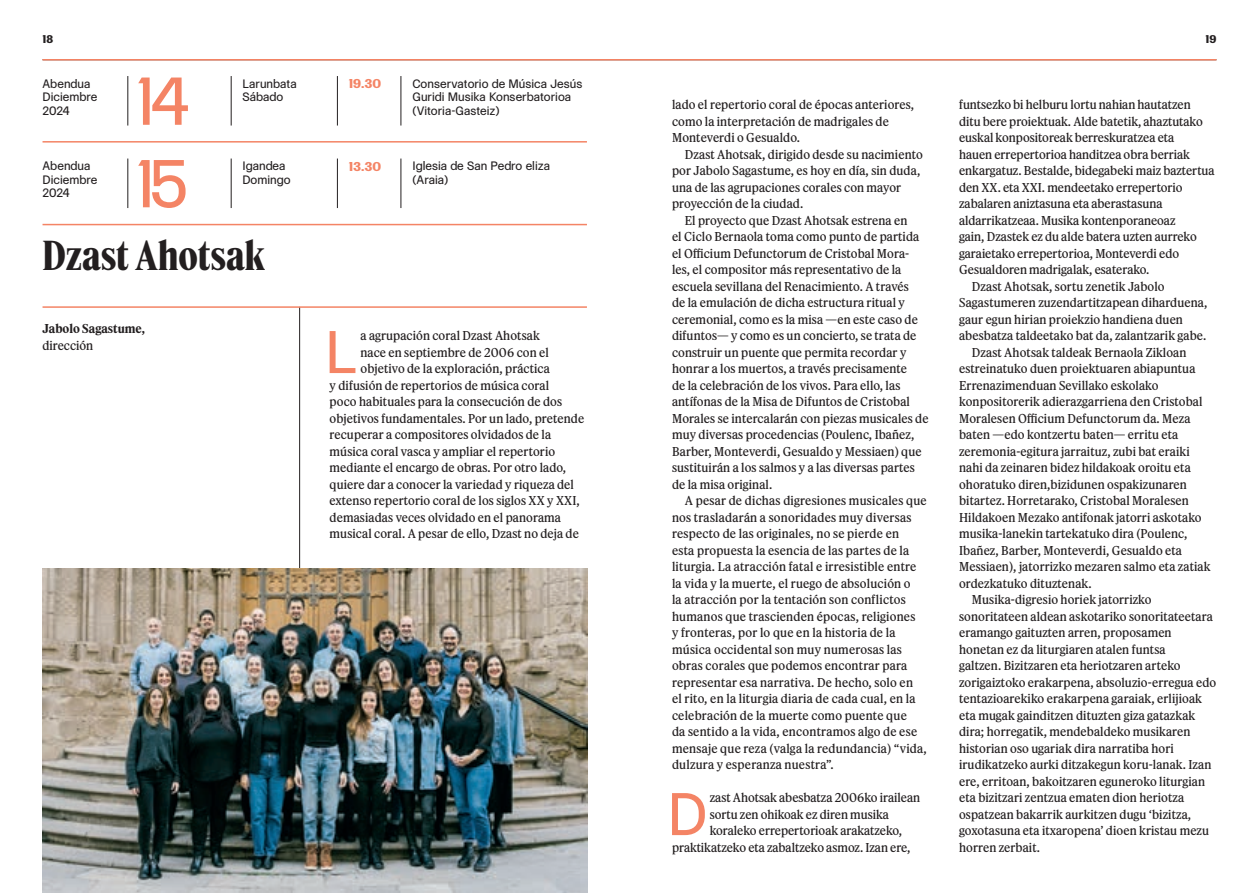
<style>
.page{position:relative;width:1259px;height:893px;background:#fff}
.page>*{position:absolute;margin:0;border:0;box-sizing:border-box;transform-origin:0 0}
.t1{font:63px "Control Upright Regular TNT";color:#f48465}
.t2{font:55.95px "Control Upright";color:#f48465}
.t3{font:700 39px "Feature Deck Cond";color:#231f20}
.t4{font:12px/16.5px "Feature Text";letter-spacing:.005em;color:#231f20}
.t5{font:700 12px "Feature Text";color:#231f20}
.t6{font:700 12px "Control Upright";letter-spacing:.01em;color:#f48465}
.t7{font:11.4px/13.5px "Control Upright";color:#231f20}
.t8{font:700 10.5px "Control Upright";color:#231f20}
</style>
<div class="page">
<hr style="left:128px;top:76px;width:1px;height:50px;background:#231f20">
<hr style="left:231px;top:76px;width:1px;height:50px;background:#231f20">
<hr style="left:337px;top:76px;width:1px;height:50px;background:#231f20">
<hr style="left:128px;top:159px;width:1px;height:49px;background:#231f20">
<hr style="left:231px;top:159px;width:1px;height:49px;background:#231f20">
<hr style="left:337px;top:159px;width:1px;height:49px;background:#231f20">
<hr style="left:401px;top:159px;width:1px;height:49px;background:#231f20">
<hr style="left:299px;top:307px;width:1px;height:545px;background:#231f20">
<hr style="left:43px;top:59px;width:1173px;height:2px;background:#f48465">
<hr style="left:43px;top:141px;width:544px;height:2px;background:#f48465">
<hr style="left:43px;top:224px;width:544px;height:1px;background:#f48465">
<hr style="left:43px;top:306px;width:544px;height:2px;background:#f48465">
<img style="left:43px;top:568px;width:544px;height:325px">
<hr style="left:401px;top:76px;width:1px;height:50px;background:#231f20">
<p class="t8" style="left:43px;top:31px;width:12px">18</p>
<p class="t8" style="left:1205px;top:31px;width:12px">19</p>
<p class="t7" style="left:43px;top:76px;width:56px">Abendua<br>Diciembre<br>2024</p>
<h1 class="t1" style="left:139px;top:58px;width:51px">14</h1>
<p class="t7" style="left:242px;top:76px;width:56px">Larunbata<br>Sábado</p>
<p class="t7" style="left:43px;top:158px;width:56px">Abendua<br>Diciembre<br>2024</p>
<h1 class="t1" style="left:139px;top:140px;width:49px">15</h1>
<p class="t7" style="left:242px;top:158px;width:50px">Igandea<br>Domingo</p>
<p class="t6" style="left:349px;top:157px;width:34px">13.30</p>
<p class="t7" style="left:412px;top:158px;width:139px">Iglesia de San Pedro eliza (Araia)</p>
<p class="t6" style="left:349px;top:75px;width:34px">19.30</p>
<p class="t7" style="left:412px;top:76px;width:171px">Conservatorio de Música Jesús<br>Guridi Musika Konserbatorioa (Vitoria-Gasteiz)</p>
<h3 class="t3" style="left:43px;top:227px;width:224px">Dzast Ahotsak</h3>
<p class="t5" style="left:43px;top:319px;width:104px">Jabolo Sagastume,</p>
<p class="t4" style="left:43px;top:336px;width:52px">dirección</p>
<h2 class="t2" style="left:325px;top:309px;width:35px">L</h2>
<p class="t4" style="left:360px;top:326px;width:181px">a agrupación coral Dzast Ahotsak</p>
<p class="t4" style="left:360px;top:343px;width:190px">nace en septiembre de 2006 con el</p>
<p class="t4" style="left:360px;top:359px;width:191px">objetivo de la exploración, práctica</p>
<p class="t4" style="left:330px;top:376px;width:221px">y difusión de repertorios de música coral</p>
<p class="t4" style="left:330px;top:392px;width:234px">poco habituales para la consecución de dos</p>
<p class="t4" style="left:330px;top:409px;width:256px">objetivos fundamentales. Por un lado, pretende</p>
<p class="t4" style="left:330px;top:425px;width:223px">recuperar a compositores olvidados de la</p>
<p class="t4" style="left:330px;top:442px;width:227px">música coral vasca y ampliar el repertorio</p>
<p class="t4" style="left:330px;top:458px;width:238px">mediante el encargo de obras. Por otro lado,</p>
<p class="t4" style="left:330px;top:475px;width:246px">quiere dar a conocer la variedad y riqueza del</p>
<p class="t4" style="left:330px;top:491px;width:252px">extenso repertorio coral de los siglos XX y XXI,</p>
<p class="t4" style="left:330px;top:508px;width:233px">demasiadas veces olvidado en el panorama</p>
<p class="t4" style="left:330px;top:524px;width:251px">musical coral. A pesar de ello, Dzast no deja de</p>
<p class="t4" style="left:672px;top:95px;width:244px">lado el repertorio coral de épocas anteriores, como la interpretación de madrigales de<br>Monteverdi o Gesualdo.</p>
<p class="t4" style="left:672px;top:145px;width:252px;text-indent:13px">Dzast Ahotsak, dirigido desde su nacimiento por Jabolo Sagastume, es hoy en día, sin duda, una de las agrupaciones corales con mayor proyección de la ciudad.</p>
<p class="t4" style="left:672px;top:211px;width:258px;text-indent:13px">El proyecto que Dzast Ahotsak estrena en<br>el Ciclo Bernaola toma como punto de partida el Officium Defunctorum de Cristobal Mora&shy;les, el compositor más representativo de la escuela sevillana del Renacimiento. A través<br>de la emulación de dicha estructura ritual y ceremonial, como es la misa —en este caso de difuntos— y como es un concierto, se trata de construir un puente que permita recordar y honrar a los muertos, a través precisamente<br>de la celebración de los vivos. Para ello, las antífonas de la Misa de Difuntos de Cristobal Morales se intercalarán con piezas musicales de muy diversas procedencias (Poulenc, Ibañez, Barber, Monteverdi, Gesualdo y Messiaen) que sustituirán a los salmos y a las diversas partes de la misa original.</p>
<p class="t4" style="left:672px;top:491px;width:256px;text-indent:13px">A pesar de dichas digresiones musicales que nos trasladarán a sonoridades muy diversas respecto de las originales, no se pierde en<br>esta propuesta la esencia de las partes de la liturgia. La atracción fatal e irresistible entre la vida y la muerte, el ruego de absolución o<br>la atracción por la tentación son conflictos humanos que trascienden épocas, religiones<br>y fronteras, por lo que en la historia de la música occidental son muy numerosas las obras corales que podemos encontrar para representar esa narrativa. De hecho, solo en<br>el rito, en la liturgia diaria de cada cual, en la celebración de la muerte como puente que<br>da sentido a la vida, encontramos algo de ese mensaje que reza (valga la redundancia) “vida, dulzura y esperanza nuestra”.</p>
<h2 class="t2" style="left:667px;top:771px;width:42px">D</h2>
<p class="t4" style="left:710px;top:788px;width:212px">zast Ahotsak abesbatza 2006ko irailean</p>
<p class="t4" style="left:710px;top:805px;width:181px">sortu zen ohikoak ez diren musika</p>
<p class="t4" style="left:710px;top:821px;width:194px">koraleko errepertorioak arakatzeko,</p>
<p class="t4" style="left:672px;top:838px;width:240px">praktikatzeko eta zabaltzeko asmoz. Izan ere,</p>
<p class="t4" style="left:959px;top:95px;width:233px">funtsezko bi helburu lortu nahian hautatzen</p>
<p class="t4" style="left:959px;top:112px;width:245px">ditu bere proiektuak. Alde batetik, ahaztutako</p>
<p class="t4" style="left:959px;top:128px;width:217px">euskal konpositoreak berreskuratzea eta</p>
<p class="t4" style="left:959px;top:145px;width:232px">hauen errepertorioa handitzea obra berriak</p>
<p class="t4" style="left:959px;top:161px;width:257px">enkargatuz. Bestalde, bidegabeki maiz baztertua</p>
<p class="t4" style="left:959px;top:178px;width:225px">den XX. eta XXI. mendeetako errepertorio</p>
<p class="t4" style="left:959px;top:194px;width:205px">zabalaren aniztasuna eta aberastasuna</p>
<p class="t4" style="left:959px;top:211px;width:218px">aldarrikatzeaa. Musika kontenporaneoaz</p>
<p class="t4" style="left:959px;top:227px;width:239px">gain, Dzastek ez du alde batera uzten aurreko</p>
<p class="t4" style="left:959px;top:244px;width:221px">garaietako errepertorioa, Monteverdi edo</p>
<p class="t4" style="left:959px;top:260px;width:192px">Gesualdoren madrigalak, esaterako.</p>
<p class="t4" style="left:972px;top:277px;width:194px">Dzast Ahotsak, sortu zenetik Jabolo</p>
<p class="t4" style="left:959px;top:293px;width:250px">Sagastumeren zuzendartitzapean diharduena,</p>
<p class="t4" style="left:959px;top:310px;width:225px">gaur egun hirian proiekzio handiena duen</p>
<p class="t4" style="left:959px;top:326px;width:249px">abesbatza taldeetako bat da, zalantzarik gabe.</p>
<p class="t4" style="left:972px;top:343px;width:216px">Dzast Ahotsak taldeak Bernaola Zikloan</p>
<p class="t4" style="left:959px;top:359px;width:238px">estreinatuko duen proiektuaren abiapuntua</p>
<p class="t4" style="left:959px;top:376px;width:201px">Errenazimenduan Sevillako eskolako</p>
<p class="t4" style="left:959px;top:392px;width:245px">konpositorerik adierazgarriena den Cristobal</p>
<p class="t4" style="left:959px;top:409px;width:233px">Moralesen Officium Defunctorum da. Meza</p>
<p class="t4" style="left:959px;top:425px;width:221px">baten —edo kontzertu baten— erritu eta</p>
<p class="t4" style="left:959px;top:442px;width:232px">zeremonia-egitura jarraituz, zubi bat eraiki</p>
<p class="t4" style="left:959px;top:458px;width:233px">nahi da zeinaren bidez hildakoak oroitu eta</p>
<p class="t4" style="left:959px;top:475px;width:229px">ohoratuko diren,bizidunen ospakizunaren</p>
<p class="t4" style="left:959px;top:491px;width:231px">bitartez. Horretarako, Cristobal Moralesen</p>
<p class="t4" style="left:959px;top:508px;width:244px">Hildakoen Mezako antifonak jatorri askotako</p>
<p class="t4" style="left:959px;top:524px;width:230px">musika-lanekin tartekatuko dira (Poulenc,</p>
<p class="t4" style="left:959px;top:541px;width:224px">Ibañez, Barber, Monteverdi, Gesualdo eta</p>
<p class="t4" style="left:959px;top:557px;width:253px">Messiaen), jatorrizko mezaren salmo eta zatiak</p>
<p class="t4" style="left:959px;top:574px;width:134px">ordezkatuko dituztenak.</p>
<p class="t4" style="left:972px;top:590px;width:181px">Musika-digresio horiek jatorrizko</p>
<p class="t4" style="left:959px;top:607px;width:255px">sonoritateen aldean askotariko sonoritateetara</p>
<p class="t4" style="left:959px;top:623px;width:214px">eramango gaituzten arren, proposamen</p>
<p class="t4" style="left:959px;top:640px;width:208px">honetan ez da liturgiaren atalen funtsa</p>
<p class="t4" style="left:959px;top:656px;width:223px">galtzen. Bizitzaren eta heriotzaren arteko</p>
<p class="t4" style="left:959px;top:673px;width:259px">zorigaiztoko erakarpena, absoluzio-erregua edo</p>
<p class="t4" style="left:959px;top:689px;width:244px">tentazioarekiko erakarpena garaiak, erlijioak</p>
<p class="t4" style="left:959px;top:706px;width:238px">eta mugak gainditzen dituzten giza gatazkak</p>
<p class="t4" style="left:959px;top:722px;width:233px">dira; horregatik, mendebaldeko musikaren</p>
<p class="t4" style="left:959px;top:739px;width:216px">historian oso ugariak dira narratiba hori</p>
<p class="t4" style="left:959px;top:755px;width:254px">irudikatzeko aurki ditzakegun koru-lanak. Izan</p>
<p class="t4" style="left:959px;top:772px;width:247px">ere, erritoan, bakoitzaren eguneroko liturgian</p>
<p class="t4" style="left:959px;top:788px;width:227px">eta bizitzari zentzua ematen dion heriotza</p>
<p class="t4" style="left:959px;top:805px;width:234px">ospatzean bakarrik aurkitzen dugu ‘bizitza,</p>
<p class="t4" style="left:959px;top:821px;width:251px">goxotasuna eta itxaropena’ dioen kristau mezu</p>
<p class="t4" style="left:959px;top:838px;width:82px">horren zerbait.</p>
</div>
